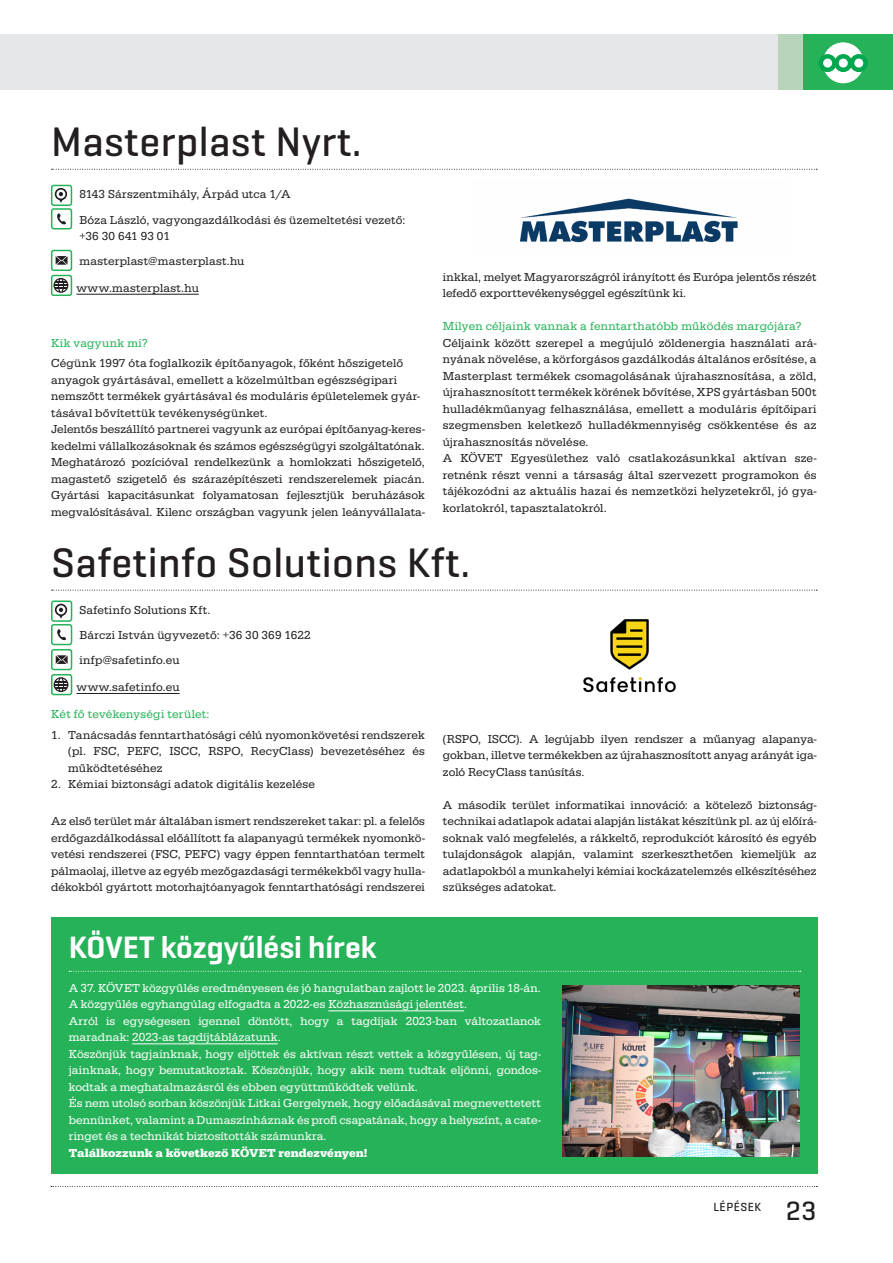
<style>
.page{position:relative;width:893px;height:1263px;background:#fff}
.page>*{position:absolute;margin:0;border:0;box-sizing:border-box;transform-origin:0 0}
.cim3{font:500 42px "Geogrotesque";letter-spacing:.01em;color:#231f20}
.cikk_főcím{font:600 31.5px "Geogrotesque";color:#fff}
.t1{font:500 27px "Geogrotesque";color:#231f20}
.kenyer{font:12px/16.5px "Serifa";letter-spacing:.01em;color:#231f20;text-align:justify}
.kenyer-2{font:12px/16.5px "Serifa";letter-spacing:.005em;color:#fff;text-align:justify}
.szines_alcím_02{font:12px/16.5px "Serifa";letter-spacing:.015em;color:#231f20}
.kenyer-3{font:12px "Serifa";letter-spacing:.025em;color:#26b258}
.kenyer-4{font:700 12px "Serifa";letter-spacing:.005em;color:#fff}
.kenyer-5{font:12px "Serifa";letter-spacing:.03em;color:#231f20}
.szines_alcím_02-2{font:12px "Serifa";letter-spacing:.02em;color:#26b258}
.szines_alcím_02-3{font:12px "Serifa";letter-spacing:.04em;color:#26b258}
.t2{font:500 12px "Geogrotesque";letter-spacing:.04em;color:#231f20}
</style>
<div class="page">
<div style="left:0;top:34px;width:893px;height:55px;background:#e6e7e9"></div>
<div style="left:778px;top:34px;width:115px;height:55px;background:#b6d5bb"></div>
<div style="left:804px;top:34px;width:89px;height:55px;background:#26b258"></div>
<div style="left:823px;top:42px;width:41px;height:41px;background:#fff;border-radius:50%"></div>
<svg style="left:819px;top:54px;width:49px;height:18px"></svg>
<svg style="left:51px;top:1186px;width:766px;height:1px"></svg>
<svg style="left:51px;top:169px;width:766px;height:1px"></svg>
<hr style="left:76px;top:294px;width:123px;height:1px;background:#231f20">
<svg style="left:55px;top:188px;width:12px;height:15px"></svg>
<div style="left:51px;top:185px;width:21px;height:21px;border:2px solid #26b258;border-radius:2px"></div>
<svg style="left:57px;top:213px;width:9px;height:12px"></svg>
<div style="left:51px;top:208px;width:21px;height:21px;border:2px solid #26b258;border-radius:2px"></div>
<svg style="left:56px;top:256px;width:12px;height:9px"></svg>
<div style="left:51px;top:250px;width:21px;height:21px;border:2px solid #26b258;border-radius:2px"></div>
<svg style="left:54px;top:278px;width:14px;height:15px"></svg>
<div style="left:51px;top:275px;width:21px;height:21px;border:2px solid #26b258;border-radius:2px"></div>
<img style="left:519px;top:198px;width:219px;height:45px">
<svg style="left:52px;top:590px;width:765px;height:1px"></svg>
<hr style="left:77px;top:693px;width:103px;height:1px;background:#231f20">
<svg style="left:55px;top:604px;width:12px;height:14px"></svg>
<div style="left:51px;top:600px;width:21px;height:22px;border:2px solid #26b258;border-radius:2px"></div>
<svg style="left:57px;top:629px;width:9px;height:12px"></svg>
<div style="left:51px;top:624px;width:21px;height:21px;border:2px solid #26b258;border-radius:2px"></div>
<svg style="left:56px;top:655px;width:12px;height:9px"></svg>
<div style="left:51px;top:649px;width:21px;height:21px;border:2px solid #26b258;border-radius:2px"></div>
<svg style="left:54px;top:677px;width:14px;height:15px"></svg>
<div style="left:51px;top:674px;width:21px;height:21px;border:2px solid #26b258;border-radius:2px"></div>
<img style="left:583px;top:619px;width:93px;height:74px">
<div style="left:51px;top:917px;width:766px;height:257px;background:#26b258"></div>
<svg style="left:69px;top:971px;width:732px;height:1px"></svg>
<hr style="left:328px;top:1010px;width:136px;height:1px;background:#fff">
<hr style="left:132px;top:1043px;width:146px;height:1px;background:#fff">
<img style="left:562px;top:986px;width:238px;height:171px">
<p class="cim3" style="left:51px;top:116px;width:312px">Masterplast Nyrt.</p>
<p class="kenyer" style="left:79px;top:186px;width:213px">8143 Sárszentmihály, Árpád utca 1/A</p>
<p class="kenyer" style="left:79px;top:211px;width:328px">Bóza László, vagyongazdálkodási és üzemeltetési vezető: +36 30 641 93 01</p>
<p class="kenyer" style="left:79px;top:253px;width:166px">masterplast@masterplast.hu</p>
<p class="kenyer-5" style="left:76px;top:281px;width:124px">www.masterplast.hu</p>
<p class="szines_alcím_02-3" style="left:51px;top:336px;width:98px">Kik vagyunk mi?</p>
<p class="szines_alcím_02" style="left:51px;top:355px;width:370px">Cégünk 1997 óta foglalkozik építőanyagok, főként hőszigetelő anyagok gyártásával, emellett a közelmúltban egészségipari nemszőtt termékek gyártásával és moduláris épületelemek gyár&shy;tásával bővítettük tevékenységünket.</p>
<p class="kenyer" style="left:51px;top:421px;width:375px">Jelentős beszállító partnerei vagyunk az európai építőanyag-keres&shy;kedelmi vállalkozásoknak és számos egészségügyi szolgáltatónak.<br>Meghatározó pozícióval rendelkezünk a homlokzati hőszigetelő, magastető szigetelő és szárazépítészeti rendszerelemek piacán.<br>Gyártási kapacitásunkat folyamatosan fejlesztjük beruházások megvalósításával. Kilenc országban vagyunk jelen leányvállalata-</p>
<p class="kenyer" style="left:443px;top:268px;width:375px">inkkal, melyet Magyarországról irányított és Európa jelentős részét lefedő exporttevékenységgel egészítünk ki.</p>
<p class="kenyer-3" style="left:443px;top:319px;width:360px">Milyen céljaink vannak a fenntarthatóbb működés margójára?</p>
<p class="kenyer" style="left:443px;top:334px;width:375px">Céljaink között szerepel a megújuló zöldenergia használati ará&shy;nyának növelése, a körforgásos gazdálkodás általános erősítése, a Masterplast termékek csomagolásának újrahasznosítása, a zöld, újrahasznosított termékek körének bővítése, XPS gyártásban 500t hulladékműanyag felhasználása, emellett a moduláris építőipari szegmensben keletkező hulladékmennyiség csökkentése és az újrahasznosítás növelése.</p>
<p class="kenyer" style="left:443px;top:450px;width:375px">A KÖVET Egyesülethez való csatlakozásunkkal aktívan sze&shy;retnénk részt venni a társaság által szervezett programokon és tájékozódni az aktuális hazai és nemzetközi helyzetekről, jó gya&shy;korlatokról, tapasztalatokról.</p>
<p class="cim3" style="left:51px;top:536px;width:421px">Safetinfo Solutions Kft.</p>
<p class="kenyer" style="left:80px;top:602px;width:132px">Safetinfo Solutions Kft.</p>
<p class="kenyer" style="left:80px;top:627px;width:233px">Bárczi István ügyvezető: +36 30 369 1622</p>
<p class="kenyer" style="left:80px;top:652px;width:101px">infp@safetinfo.eu</p>
<p class="kenyer-5" style="left:77px;top:680px;width:105px">www.safetinfo.eu</p>
<p class="szines_alcím_02-2" style="left:51px;top:707px;width:160px">Két fő tevékenységi terület:</p>
<p class="kenyer" style="left:68px;top:727px;width:358px;text-indent:-17px">1. Tanácsadás fenntarthatósági célú nyomonkövetési rendszerek (pl. FSC, PEFC, ISCC, RSPO, RecyClass) bevezetéséhez és működtetéséhez</p>
<p class="kenyer" style="left:51px;top:776px;width:265px">2. Kémiai biztonsági adatok digitális kezelése</p>
<p class="kenyer" style="left:51px;top:813px;width:375px">Az első terület már általában ismert rendszereket takar: pl. a felelős erdőgazdálkodással előállított fa alapanyagú termékek nyomonkö&shy;vetési rendszerei (FSC, PEFC) vagy éppen fenntarthatóan termelt pálmaolaj, illetve az egyéb mezőgazdasági termékekből vagy hulla&shy;dékokból gyártott motorhajtóanyagok fenntarthatósági rendszerei</p>
<p class="kenyer" style="left:443px;top:730px;width:375px">(RSPO, ISCC). A legújabb ilyen rendszer a műanyag alapanya&shy;gokban, illetve termékekben az újrahasznosított anyag arányát iga&shy;zoló RecyClass tanúsítás.</p>
<p class="kenyer" style="left:443px;top:796px;width:375px">A második terület informatikai innováció: a kötelező biztonság&shy;technikai adatlapok adatai alapján listákat készítünk pl. az új előírá&shy;soknak való megfelelés, a rákkeltő, reprodukciót károsító és egyéb tulajdonságok alapján, valamint szerkeszthetően kiemeljük az adatlapokból a munkahelyi kémiai kockázatelemzés elkészítéséhez szükséges adatokat.</p>
<p class="cikk_főcím" style="left:69px;top:928px;width:309px">KÖVET közgyűlési hírek</p>
<p class="kenyer-2" style="left:69px;top:979px;width:474px">A 37. KÖVET közgyűlés eredményesen és jó hangulatban zajlott le 2023. április 18-án.</p>
<p class="kenyer-2" style="left:69px;top:996px;width:400px">A közgyűlés egyhangúlag elfogadta a 2022-es Közhasznúsági jelentést.</p>
<p class="kenyer-2" style="left:69px;top:1012px;width:474px">Arról is egységesen igennel döntött, hogy a tagdíjak 2023-ban változatlanok maradnak: 2023-as tagdíjtáblázatunk.</p>
<p class="kenyer-2" style="left:69px;top:1045px;width:474px">Köszönjük tagjainknak, hogy eljöttek és aktívan részt vettek a közgyűlésen, új tag&shy;jainknak, hogy bemutatkoztak. Köszönjük, hogy akik nem tudtak eljönni, gondos&shy;kodtak a meghatalmazásról és ebben együttműködtek velünk.</p>
<p class="kenyer-2" style="left:69px;top:1095px;width:474px">És nem utolsó sorban köszönjük Litkai Gergelynek, hogy előadásával megnevettetett bennünket, valamint a Dumaszínháznak és profi csapatának, hogy a helyszínt, a cate&shy;ringet és a technikát biztosították számunkra.</p>
<p class="kenyer-4" style="left:69px;top:1145px;width:300px">Találkozzunk a következő KÖVET rendezvényen!</p>
<p class="t2" style="left:713px;top:1199px;width:49px">LÉPÉSEK</p>
<h3 class="t1" style="left:786px;top:1193px;width:32px">23</h3>
</div>
